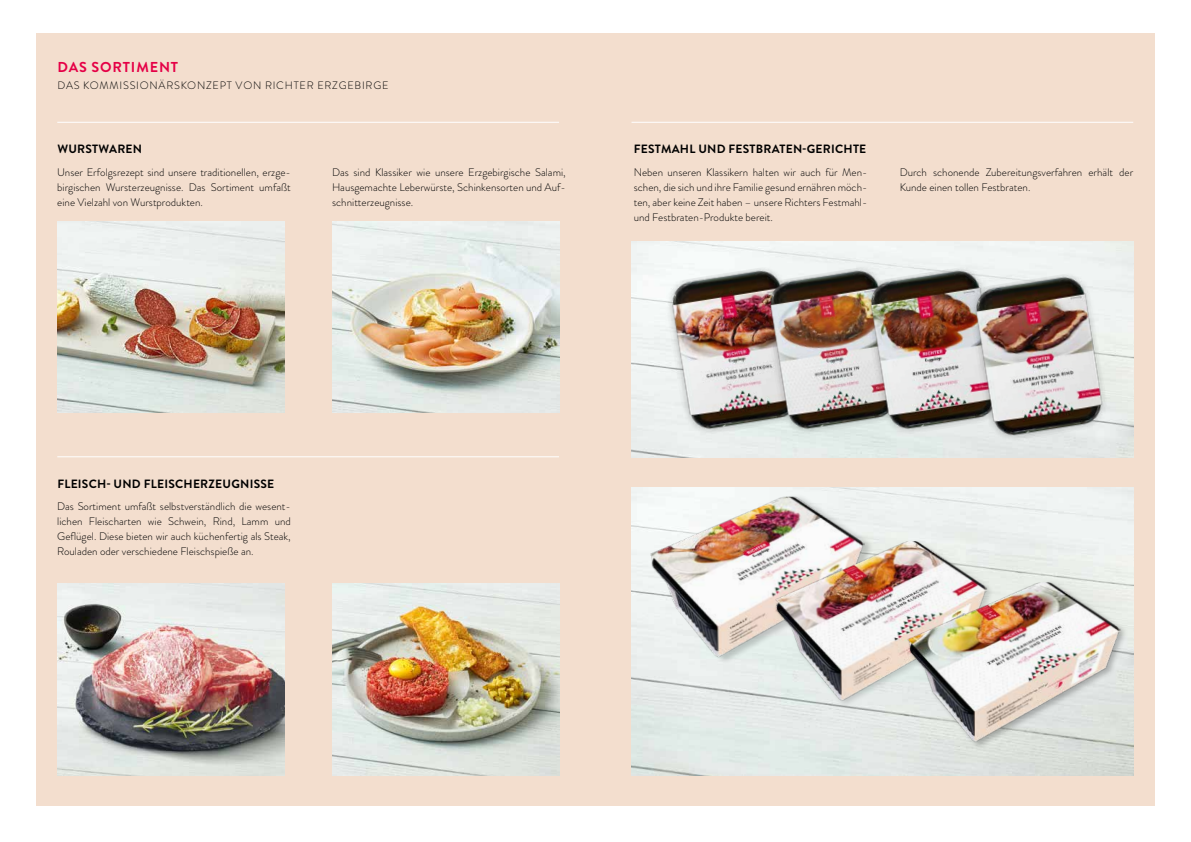
<style>
.page{position:relative;width:1191px;height:842px;background:#fff}
.page>*{position:absolute;margin:0;border:0;box-sizing:border-box;transform-origin:0 0}
.t1{font:700 14.4px "Brandon Grotesque";letter-spacing:.06em;color:#e50046}
.t2{font:700 12px "Brandon Grotesque";letter-spacing:.02em;color:#000}
.t3{font:300 11px/15px "Brandon Grotesque";color:#000;text-align:justify}
.t4{font:300 10.8px "Brandon Grotesque";letter-spacing:.07em;color:#000}
</style>
<div class="page">
<div style="left:36px;top:34px;width:1119px;height:772px;background:#f3dece"></div>
<hr style="left:57px;top:122px;width:502px;height:1px;background:#fff">
<hr style="left:631px;top:122px;width:502px;height:1px;background:#fff">
<hr style="left:57px;top:456px;width:502px;height:1px;background:#fff">
<img style="left:57px;top:221px;width:227px;height:192px">
<img style="left:57px;top:583px;width:227px;height:192px">
<img style="left:332px;top:583px;width:227px;height:192px">
<img style="left:332px;top:221px;width:227px;height:192px">
<img style="left:631px;top:242px;width:502px;height:215px">
<img style="left:631px;top:487px;width:502px;height:288px">
<img style="left:653px;top:262px;width:97px;height:178px">
<div style="left:652px;top:493px;width:222px;height:171px;background:#eef2f1"></div>
<img style="left:646px;top:495px;width:220px;height:168px">
<img style="left:770px;top:540px;width:219px;height:166px">
<div style="left:906px;top:580px;width:221px;height:170px;background:#000;opacity:.26"></div>
<img style="left:903px;top:581px;width:219px;height:166px">
<img style="left:750px;top:262px;width:101px;height:178px">
<img style="left:851px;top:262px;width:165px;height:178px">
<img style="left:956px;top:269px;width:165px;height:177px">
<h1 class="t1" style="left:57px;top:57px;width:122px">DAS SORTIMENT</h1>
<p class="t4" style="left:57px;top:78px;width:333px">DAS KOMMISSIONÄRSKONZEPT VON RICHTER ERZGEBIRGE</p>
<p class="t2" style="left:57px;top:140px;width:86px">WURSTWAREN</p>
<p class="t2" style="left:634px;top:140px;width:234px">FESTMAHL UND FESTBRATEN-GERICHTE</p>
<p class="t3" style="left:57px;top:164px;width:235px">Unser Erfolgsrezept sind unsere traditionellen, erzge&shy;birgischen Wursterzeugnisse. Das Sortiment umfaßt eine Vielzahl von Wurstprodukten.</p>
<p class="t3" style="left:332px;top:164px;width:235px">Das sind Klassiker wie unsere Erzgebirgische Salami, Hausgemachte Leberwürste, Schinkensorten und Auf&shy;schnitterzeugnisse.</p>
<p class="t3" style="left:634px;top:164px;width:235px">Neben unseren Klassikern halten wir auch für Men&shy;schen, die sich und ihre Familie gesund ernähren möch&shy;ten, aber keine Zeit haben – unsere Richters Festmahl&shy;und Festbraten-Produkte bereit.</p>
<p class="t3" style="left:899px;top:164px;width:235px">Durch schonende Zubereitungsverfahren erhält der<br>Kunde einen tollen Festbraten.</p>
<p class="t2" style="left:57px;top:475px;width:218px">FLEISCH- UND FLEISCHERZEUGNISSE</p>
<p class="t3" style="left:57px;top:499px;width:235px">Das Sortiment umfaßt selbstverständlich die wesent&shy;lichen Fleischarten wie Schwein, Rind, Lamm und Geflügel. Diese bieten wir auch küchenfertig als Steak, Rouladen oder verschiedene Fleischspieße an.</p>
</div>
